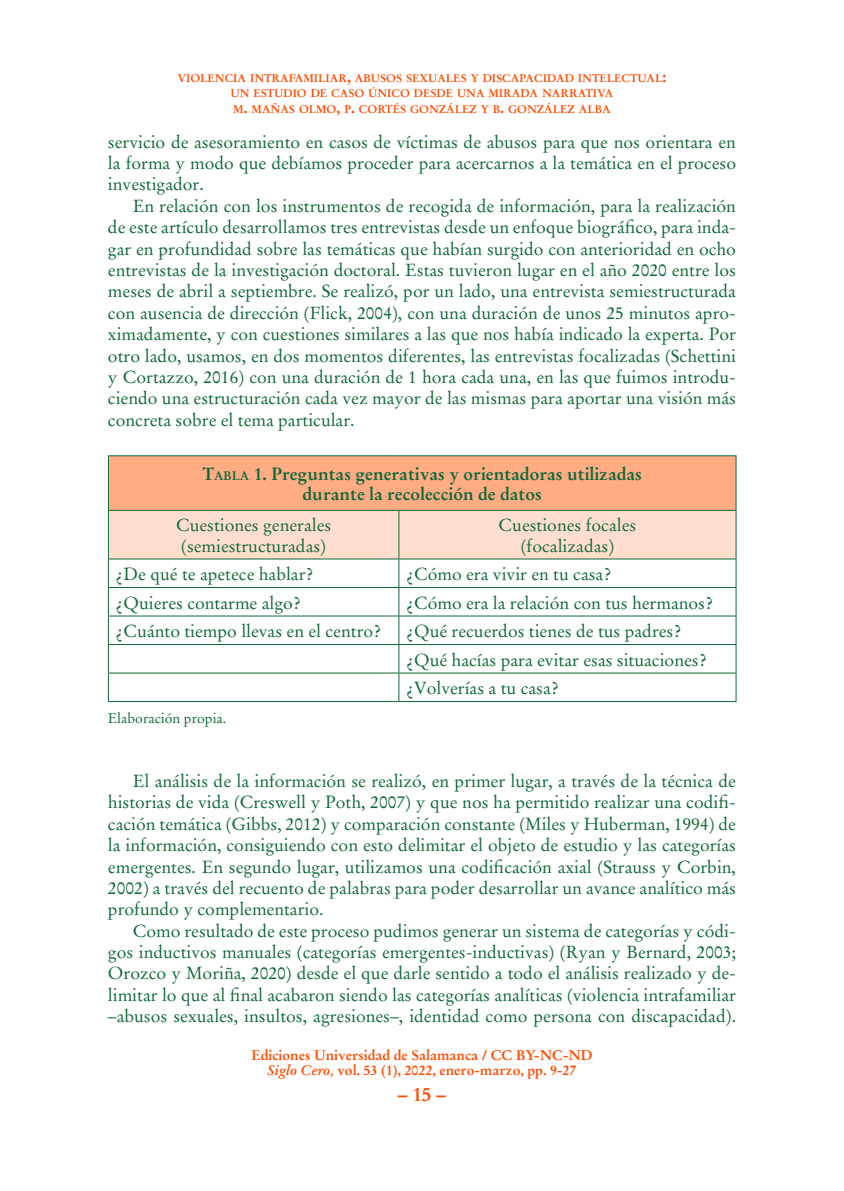
<style>
.page{position:relative;width:844px;height:1191px;background:#fff}
.page>*{position:absolute;margin:0;border:0;box-sizing:border-box;transform-origin:0 0}
.t1{font:700 19.25px "Stempel Garamond";color:#ff4c00}
.TEX_de_párrafo_N_par{font:17.5px/21.3px "Stempel Garamond";color:#0f6838;text-align:justify}
.TEX_de_párrafo_N_par-2{font:700 17.5px/20.1px "Stempel Garamond";color:#0f6838;text-align:center}
.t2{font:700 14px/15.8px "Stempel Garamond";color:#ff4c00;text-align:center}
.TEX_de_párrafo_N_par-3{font:14px "Stempel Garamond";color:#0f6838}
.t3{font:700 11.03px/15.8px "Stempel Garamond";color:#ff4c00;text-align:center}
.s1{font-size:15.75px}
.s2{font-style:inherit}
.s3{font-size:12.25px}
.s4{font-style:italic}
.s5{font-weight:400}
</style>
<div class="page">
<div style="left:108px;top:456px;width:627px;height:54px;background:#ffac85"></div>
<hr style="left:108px;top:455px;width:291px;height:1px;background:#0f6838">
<hr style="left:108px;top:456px;width:1px;height:54px;background:#0f6838">
<hr style="left:399px;top:455px;width:337px;height:1px;background:#0f6838">
<hr style="left:735px;top:456px;width:1px;height:54px;background:#0f6838">
<svg style="left:108px;top:511px;width:628px;height:190px"></svg>
<hr style="left:108px;top:701px;width:291px;height:1px;background:#0f6838">
<hr style="left:399px;top:701px;width:337px;height:1px;background:#0f6838">
<hr style="left:108px;top:510px;width:291px;height:1px;background:#0f6838">
<hr style="left:108px;top:511px;width:1px;height:47px;background:#0f6838">
<hr style="left:399px;top:510px;width:337px;height:1px;background:#0f6838">
<hr style="left:398px;top:511px;width:1px;height:47px;background:#0f6838">
<hr style="left:735px;top:511px;width:1px;height:47px;background:#0f6838">
<hr style="left:108px;top:558px;width:291px;height:1px;background:#0f6838">
<hr style="left:399px;top:558px;width:337px;height:1px;background:#0f6838">
<p class="t3" style="left:177px;top:70px;width:490px">VIOLENCIA INTRAFAMILIAR<span class="s1">,</span> ABUSOS SEXUALES Y DISCAPACIDAD INTELECTUAL<span class="s1">:<br></span>UN ESTUDIO DE CASO ÚNICO DESDE UNA MIRADA NARRATIVA<br>M<span class="s1">.</span> MAÑAS OLMO<span class="s1">,</span> P<span class="s1">.</span> CORTÉS GONZÁLEZ Y B<span class="s1">.</span> GONZÁLEZ ALBA</p>
<p class="TEX_de_párrafo_N_par" style="left:108px;top:131px;width:629px">servicio de asesoramiento en casos de víctimas de abusos para que nos orientara en la forma y modo que debíamos proceder para acercarnos a la temática en el proceso investigador.</p>
<p class="TEX_de_párrafo_N_par" style="left:108px;top:195px;width:629px;text-indent:25px">En relación con los instrumentos de recogida de información, para la realización de este artículo desarrollamos tres entrevistas desde un enfoque biográfico, para inda&shy;gar en profundidad sobre las temáticas que habían surgido con anterioridad en ocho entrevistas de la investigación doctoral. Estas tuvieron lugar en el año 2020 entre los meses de abril a septiembre. Se realizó, por un lado, una entrevista semiestructurada con ausencia de dirección (Flick, 2004), con una duración de unos 25 minutos apro&shy;ximadamente, y con cuestiones similares a las que nos había indicado la experta. Por otro lado, usamos, en dos momentos diferentes, las entrevistas focalizadas (Schettini y Cortazzo, 2016) con una duración de 1 hora cada una, en las que fuimos introdu&shy;ciendo una estructuración cada vez mayor de las mismas para aportar una visión más concreta sobre el tema particular.</p>
<p class="TEX_de_párrafo_N_par-2" style="left:202px;top:464px;width:441px"><span class="s2">T</span><span class="s3">ABLA</span> 1. Preguntas generativas y orientadoras utilizadas durante la recolección de datos</p>
<p class="TEX_de_párrafo_N_par" style="left:176px;top:515px;width:157px;line-height:20.1px">Cuestiones generales (semiestructuradas)</p>
<p class="TEX_de_párrafo_N_par" style="left:498px;top:515px;width:139px;line-height:20.1px;text-align:center">Cuestiones focales (focalizadas)</p>
<p class="TEX_de_párrafo_N_par" style="left:116px;top:563px;width:199px">¿De qué te apetece hablar?</p>
<p class="TEX_de_párrafo_N_par" style="left:406px;top:563px;width:206px">¿Cómo era vivir en tu casa?</p>
<p class="TEX_de_párrafo_N_par" style="left:116px;top:592px;width:186px">¿Quieres contarme algo?</p>
<p class="TEX_de_párrafo_N_par" style="left:406px;top:592px;width:308px">¿Cómo era la relación con tus hermanos?</p>
<p class="TEX_de_párrafo_N_par" style="left:116px;top:620px;width:266px">¿Cuánto tiempo llevas en el centro?</p>
<p class="TEX_de_párrafo_N_par" style="left:406px;top:620px;width:276px">¿Qué recuerdos tienes de tus padres?</p>
<p class="TEX_de_párrafo_N_par" style="left:406px;top:649px;width:301px">¿Qué hacías para evitar esas situaciones?</p>
<p class="TEX_de_párrafo_N_par" style="left:406px;top:677px;width:154px">¿Volverías a tu casa?</p>
<p class="TEX_de_párrafo_N_par-3" style="left:108px;top:709px;width:120px">Elaboración propia.</p>
<p class="TEX_de_párrafo_N_par" style="left:108px;top:770px;width:629px;text-indent:25px">El análisis de la información se realizó, en primer lugar, a través de la técnica de historias de vida (Creswell y Poth, 2007) y que nos ha permitido realizar una codifi&shy;cación temática (Gibbs, 2012) y comparación constante (Miles y Huberman, 1994) de la información, consiguiendo con esto delimitar el objeto de estudio y las categorías emergentes. En segundo lugar, utilizamos una codificación axial (Strauss y Corbin, 2002) a través del recuento de palabras para poder desarrollar un avance analítico más profundo y complementario.</p>
<p class="TEX_de_párrafo_N_par" style="left:108px;top:920px;width:629px;text-indent:25px">Como resultado de este proceso pudimos generar un sistema de categorías y códi&shy;gos inductivos manuales (categorías emergentes-inductivas) (Ryan y Bernard, 2003; Orozco y Moriña, 2020) desde el que darle sentido a todo el análisis realizado y de&shy;limitar lo que al final acabaron siendo las categorías analíticas (violencia intrafamiliar –abusos sexuales, insultos, agresiones–, identidad como persona con discapacidad).</p>
<p class="t2" style="left:251px;top:1046px;width:342px">Ediciones Universidad de Salamanca / CC BY-NC-ND<br><span class="s4">Siglo Cero</span><span class="s5">,</span> vol. 53 (1), 2022, enero-marzo, pp. 9-27</p>
<p class="t1" style="left:398px;top:1082px;width:50px">– 15 –</p>
</div>
